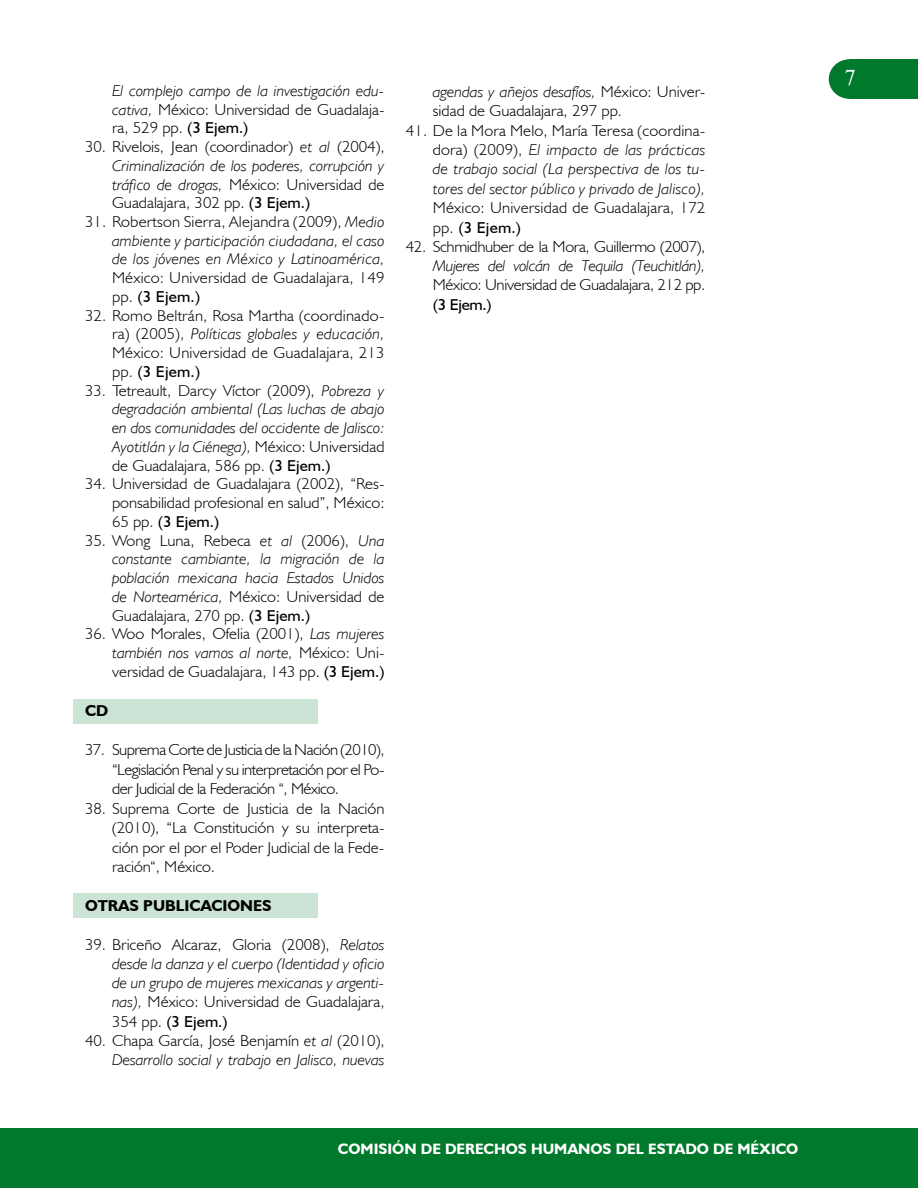
<style>
.page{position:relative;width:918px;height:1188px;background:#fff}
.page>*{position:absolute;margin:0;border:0;box-sizing:border-box;transform-origin:0 0}
.t1{font:22.5px "Times New Roman";color:#fff}
.t2{font:italic 300 15.75px/18.8px "Humanist 521 BT";color:#000;text-align:justify;scale:1.06 1}
.t3{font:300 15.75px/18.8px "Humanist 521 BT";color:#000;text-align:justify;scale:1.06 1}
.t4{font:300 15.75px "Humanist 521 BT";letter-spacing:-.02em;color:#000;scale:1.06 1}
.t5{font:italic 300 15.75px "Humanist 521 BT";letter-spacing:-.02em;color:#000;scale:1.06 1}
.t6{font:700 15.75px "Humanist 521 BT";color:#000}
.t7{font:15.75px "Humanist 521 BT";color:#000;scale:1.06 1}
.t8{font:700 15px "Humanist 521 BT";color:#fff}
.s1{font-style:normal}
.s2{font-weight:400;font-style:normal}
.s3{font-style:italic}
.s4{font-weight:400}
</style>
<div class="page">
<div style="left:849px;top:59px;width:69px;height:40px;background:#00792c"></div>
<div style="left:829px;top:59px;width:41px;height:40px;background:#00792c;border-radius:50%"></div>
<div style="left:0;top:1128px;width:918px;height:60px;background:#00792c"></div>
<div style="left:73px;top:893px;width:244px;height:24px;background:#cce4d5"></div>
<div style="left:73px;top:699px;width:244px;height:25px;background:#cce4d5"></div>
<p class="t2" style="left:112px;top:81px;width:259px">El complejo campo de la investigación edu&shy;cativa, <span class="s1">México: Universidad de Guadalaja&shy;ra, 529 pp.</span> <span class="s2">(3 Ejem.)</span></p>
<p class="t3" style="left:112px;top:137px;width:259px;text-indent:-27px">30. Rivelois, Jean (coordinador) <span class="s3">et al</span> (2004), <span class="s3">Criminalización de los poderes, corrupción y tráfico de drogas,</span> México: Universidad de Guadalajara, 302 pp. <span class="s4">(3 Ejem.)</span></p>
<p class="t2" style="left:112px;top:212px;width:259px;text-indent:-27px"><span class="s1">31. Robertson Sierra, Alejandra (2009),</span> Medio ambiente y participación ciudadana, el caso de los jóvenes en México y Latinoamérica,</p>
<p class="t3" style="left:112px;top:268px;width:259px">México: Universidad de Guadalajara, 149 pp. <span class="s4">(3 Ejem.)</span></p>
<p class="t3" style="left:112px;top:306px;width:259px;text-indent:-27px">32. Romo Beltrán, Rosa Martha (coordinado&shy;ra) (2005), <span class="s3">Políticas globales y educación, </span>México: Universidad de Guadalajara, 213 pp. <span class="s4">(3 Ejem.)</span></p>
<p class="t2" style="left:112px;top:381px;width:259px;text-indent:-27px"><span class="s1">33. Tetreault, Darcy Víctor (2009),</span> Pobreza y degradación ambiental (Las luchas de abajo en dos comunidades del occidente de Jalisco:<br>Ayotitlán y la Ciénega), <span class="s1">México: Universidad de Guadalajara, 586 pp.</span> <span class="s2">(3 Ejem.)</span></p>
<p class="t3" style="left:112px;top:474px;width:259px;text-indent:-27px">34. Universidad de Guadalajara (2002), “Res&shy;ponsabilidad profesional en salud”, México:<br>65 pp. <span class="s4">(3 Ejem.)</span></p>
<p class="t2" style="left:112px;top:531px;width:259px;text-indent:-27px"><span class="s1">35. Wong Luna, Rebeca</span> et al <span class="s1">(2006),</span> Una constante cambiante, la migración de la población mexicana hacia Estados Unidos de Norteamérica, <span class="s1">México: Universidad de Guadalajara, 270 pp.</span> <span class="s2">(3 Ejem.)</span></p>
<p class="t3" style="left:112px;top:624px;width:259px;text-indent:-27px">36. Woo Morales, Ofelia (2001), <span class="s3">Las mujeres también nos vamos al norte,</span> México: Uni&shy;versidad de Guadalajara, 143 pp. <span class="s4">(3 Ejem.)</span></p>
<p class="t6" style="left:85px;top:701px;width:25px">CD</p>
<p class="t3" style="left:112px;top:740px;width:259px;line-height:19.5px;text-indent:-27px">37. Suprema Corte de Justicia de la Nación (2010), “Legislación Penal y su interpretación por el Po&shy;der Judicial de la Federación “, México.</p>
<p class="t3" style="left:112px;top:798px;width:259px;line-height:19.5px;text-indent:-27px">38. Suprema Corte de Justicia de la Nación (2010), “La Constitución y su interpreta&shy;ción por el por el Poder Judicial de la Fede&shy;ración“, México.</p>
<p class="t6" style="left:85px;top:896px;width:188px">OTRAS PUBLICACIONES</p>
<p class="t2" style="left:112px;top:935px;width:259px;text-indent:-27px"><span class="s1">39. Briceño Alcaraz, Gloria (2008),</span> Relatos desde la danza y el cuerpo (Identidad y oficio de un grupo de mujeres mexicanas y argenti&shy;nas), <span class="s1">México: Universidad de Guadalajara, 354 pp.</span> <span class="s2">(3 Ejem.)</span></p>
<p class="t2" style="left:85px;top:1031px;width:284px;text-align:right"><span class="s1">40. Chapa García, José Benjamín</span> et al <span class="s1">(2010),<br></span>Desarrollo social y trabajo en Jalisco, nuevas</p>
<p class="t3" style="left:433px;top:82px;width:259px;line-height:19.5px"><span class="s3">agendas y añejos desafíos,</span> México: Univer&shy;sidad de Guadalajara, 297 pp.</p>
<p class="t2" style="left:433px;top:121px;width:259px;line-height:19.2px;text-indent:-27px"><span class="s1">41. De la Mora Melo, María Teresa (coordina&shy;dora) (2009),</span> El impacto de las prácticas de trabajo social (La perspectiva de los tu&shy;tores del sector público y privado de Jalisco),</p>
<p class="t3" style="left:433px;top:198px;width:259px;line-height:19.5px">México: Universidad de Guadalajara, 172 pp. <span class="s4">(3 Ejem.)</span></p>
<p class="t4" style="left:406px;top:237px;width:284px">42. Schmidhuber de la Mora, Guillermo (2007),</p>
<p class="t5" style="left:433px;top:256px;width:259px">Mujeres del volcán de Tequila (Teuchitlán),</p>
<p class="t4" style="left:433px;top:275px;width:259px">México: Universidad de Guadalajara, 212 pp.</p>
<p class="t7" style="left:433px;top:295px;width:57px">(3 Ejem.)</p>
<p class="t8" style="left:338px;top:1139px;width:462px">COMISIÓN DE DERECHOS HUMANOS DEL ESTADO DE MÉXICO</p>
<h1 class="t1" style="left:845px;top:63px;width:13px">7</h1>
</div>
